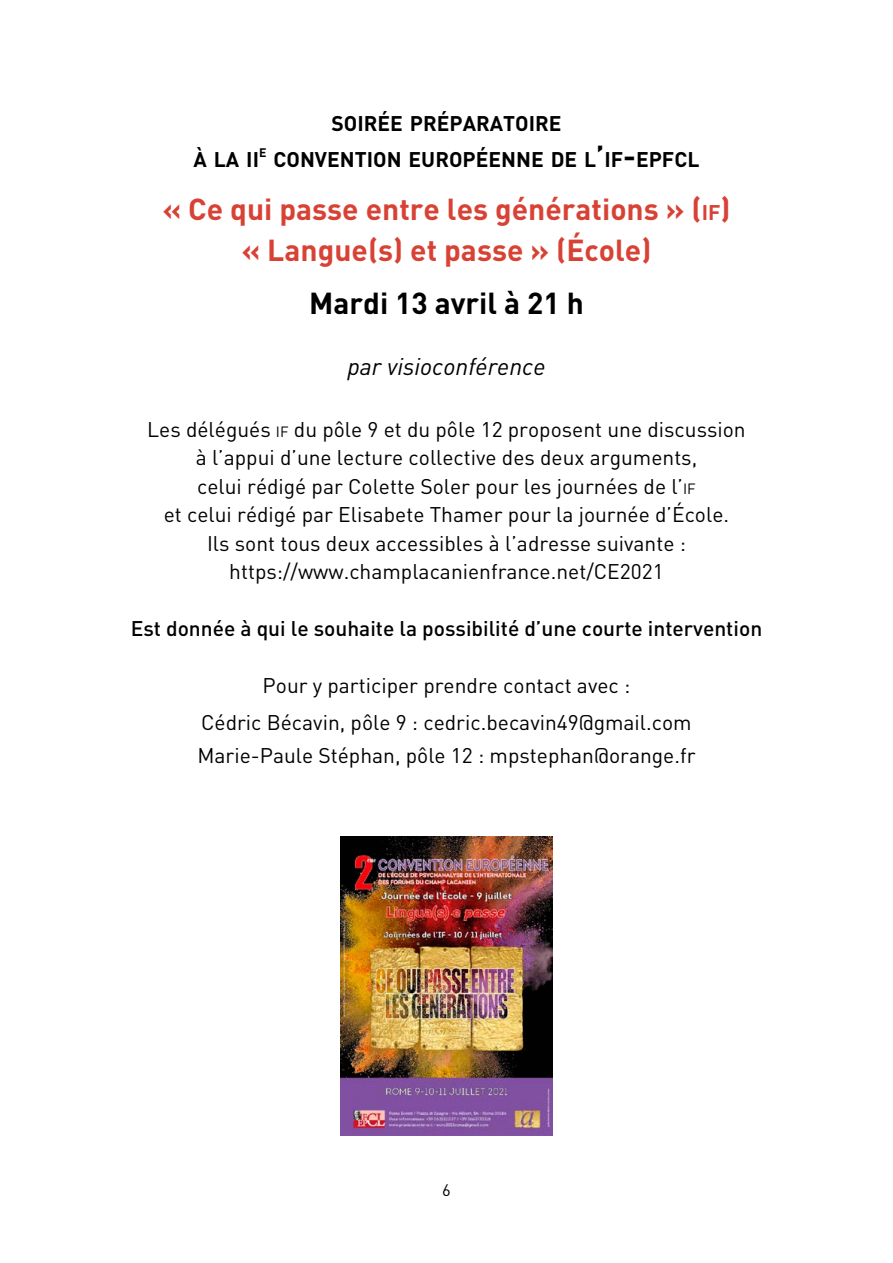
<style>
.page{position:relative;width:893px;height:1263px;background:#fff}
.page>*{position:absolute;margin:0;border:0;box-sizing:border-box;transform-origin:0 0}
.t1{font:700 30px/40.2px "DIN";color:#d84235;text-align:center}
.t2{font:700 30px "DIN";color:#000}
.t3{font:italic 24px "DIN";color:#000}
.t4{font:21px/28.5px "DIN";color:#000;text-align:center}
.t5{font:500 21px "DIN";color:#000}
.t6{font:700 21px "DIN";color:#000}
.t7{font:16.5px "DIN";color:#000}
.t8{font:700 12.3px "DIN";color:#000}
.s1{font-size:30px}
.s2{font-size:21px}
.s3{font-size:14.7px}
</style>
<div class="page">
<img style="left:341px;top:837px;width:211px;height:299px">
<p class="t6" style="left:331px;top:110px;width:232px">SOIRÉE PRÉPARATOIRE</p>
<p class="t6" style="left:193px;top:146px;width:67px">À LA II</p>
<p class="t8" style="left:259px;top:145px;width:9px">E</p>
<p class="t6" style="left:273px;top:146px;width:427px">CONVENTION EUROPÉENNE DE L<span class="s1">’</span>IF<span class="s1">-</span>EPFCL</p>
<h1 class="t1" style="left:162px;top:188px;width:570px">« Ce qui passe entre les générations » (<span class="s2">IF</span>) « Langue(s) et passe » (École)</h1>
<h1 class="t2" style="left:309px;top:283px;width:276px">Mardi 13 avril à 21 h</h1>
<p class="t3" style="left:347px;top:352px;width:200px">par visioconférence</p>
<p class="t4" style="left:147px;top:415px;width:600px">Les délégués <span class="s3">if</span> du pôle 9 et du pôle 12 proposent une discussion à l’appui d’une lecture collective des deux arguments,<br>celui rédigé par Colette Soler pour les journées de l’<span class="s3">if<br></span>et celui rédigé par Elisabete Thamer pour la journée d’École.<br>Ils sont tous deux accessibles à l’adresse suivante : https://www.champlacanienfrance.net/CE2021</p>
<p class="t5" style="left:131px;top:615px;width:633px">Est donnée à qui le souhaite la possibilité d’une courte intervention</p>
<p class="t4" style="left:201px;top:667px;width:492px;line-height:37px">Pour y participer prendre contact avec :<br>Cédric Bécavin, pôle 9 : cedric.becavin49@gmail.com</p>
<p class="t4" style="left:197px;top:741px;width:500px">Marie-Paule Stéphan, pôle 12 : mpstephan@orange.fr</p>
<p class="t7" style="left:442px;top:1179px;width:10px">6</p>
</div>
